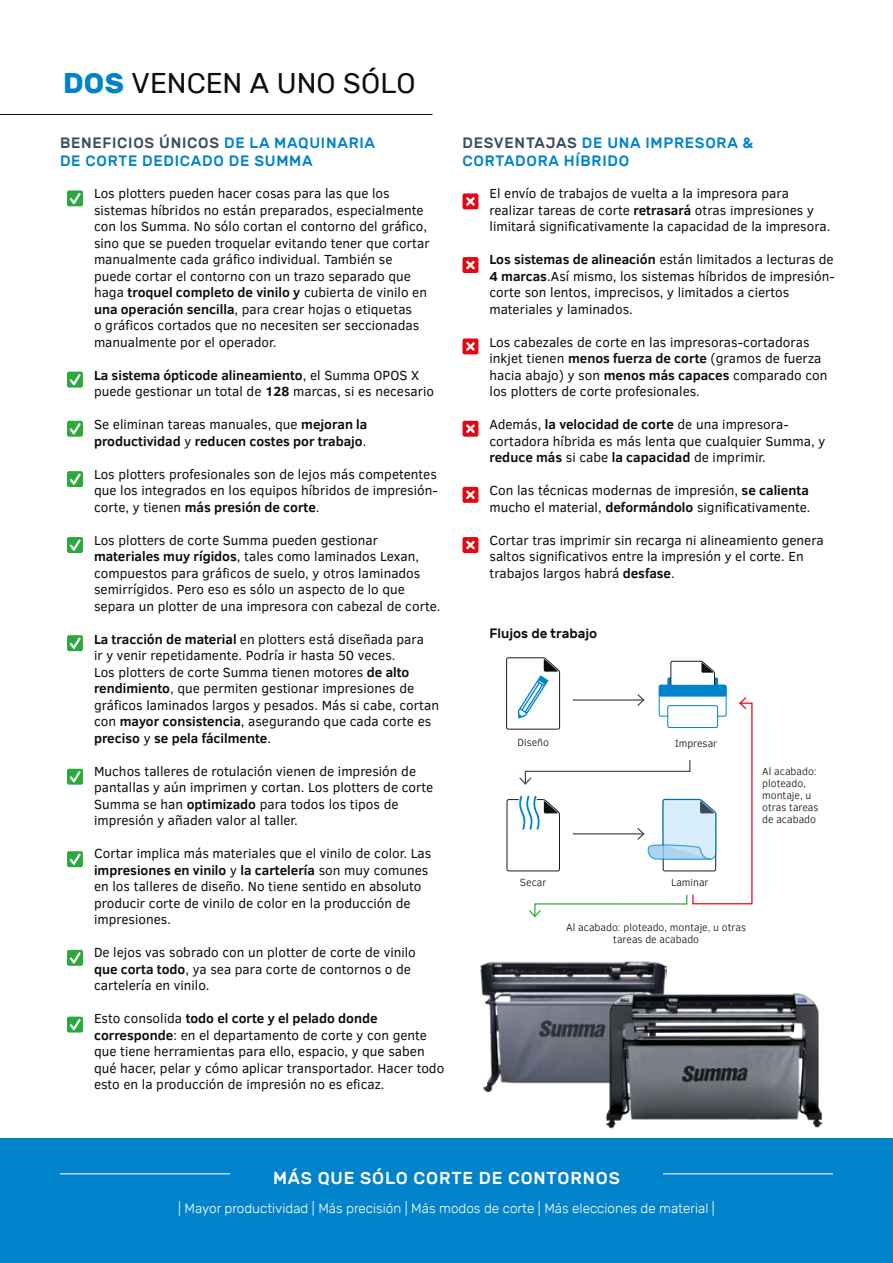
<style>
.page{position:relative;width:893px;height:1263px;background:#fff}
.page>*{position:absolute;margin:0;border:0;box-sizing:border-box;transform-origin:0 0}
.t1{font:28.5px "Rubik";letter-spacing:.005em;color:#100d08}
.t2{font:500 17.25px "Rubik";letter-spacing:.05em;color:#fff}
.t3{font:500 15px/18px "Rubik";letter-spacing:.05em;color:#0083cb}
.t4{font:13.5px/16.5px "Clear Sans";color:#100d08}
.t5{font:700 13.5px/16.5px "Clear Sans";color:#100d08}
.t6{font:300 13.5px "Rubik";color:#fff}
.t7{font:500 13.5px "Rubik";color:#100d08}
.t8{font:300 10.5px/12px "Clear Sans";color:#100d08;text-align:center}
.s1{font-weight:700;color:#0083cb}
.s2{color:#3c4c5c}
.s3{font-weight:700}
.s4{font-weight:400}
</style>
<div class="page">
<img style="left:480px;top:961px;width:186px;height:130px">
<img style="left:600px;top:988px;width:223px;height:141px">
<svg style="left:506px;top:657px;width:247px;height:261px"></svg>
<div style="left:659px;top:685px;width:67px;height:12px;background:#0083cb;border-radius:2px"></div>
<div style="left:0;top:1138px;width:893px;height:125px;background:#0083cb"></div>
<hr style="left:0;top:114px;width:432px;height:1px;background:#100d08">
<svg style="left:462px;top:193px;width:16px;height:16px"></svg>
<svg style="left:462px;top:257px;width:16px;height:16px"></svg>
<svg style="left:462px;top:338px;width:16px;height:16px"></svg>
<svg style="left:462px;top:421px;width:16px;height:16px"></svg>
<svg style="left:462px;top:487px;width:16px;height:16px"></svg>
<svg style="left:462px;top:537px;width:16px;height:16px"></svg>
<svg style="left:67px;top:190px;width:16px;height:16px"></svg>
<svg style="left:67px;top:372px;width:16px;height:16px"></svg>
<svg style="left:67px;top:471px;width:16px;height:16px"></svg>
<svg style="left:67px;top:421px;width:16px;height:16px"></svg>
<svg style="left:67px;top:537px;width:16px;height:16px"></svg>
<svg style="left:67px;top:635px;width:16px;height:16px"></svg>
<svg style="left:67px;top:769px;width:16px;height:16px"></svg>
<svg style="left:67px;top:851px;width:16px;height:16px"></svg>
<svg style="left:67px;top:1017px;width:16px;height:15px"></svg>
<svg style="left:67px;top:950px;width:16px;height:16px"></svg>
<hr style="left:60px;top:1173px;width:170px;height:1px;background:#fff">
<hr style="left:663px;top:1173px;width:170px;height:1px;background:#fff">
<h1 class="t1" style="left:63px;top:67px;width:354px"><span class="s1">DOS</span> VENCEN A UNO SÓLO</h1>
<p class="t3" style="left:60px;top:134px;width:317px"><span class="s2">BENEFICIOS ÚNICOS</span> DE LA MAQUINARIA<br>DE CORTE DEDICADO DE SUMMA</p>
<p class="t3" style="left:462px;top:134px;width:292px"><span class="s2">DESVENTAJAS</span> DE UNA IMPRESORA &amp;<br>CORTADORA HÍBRIDO</p>
<p class="t4" style="left:94px;top:185px;width:337px">Los plotters pueden hacer cosas para las que los sistemas híbridos no están preparados, especialmente con los Summa. No sólo cortan el contorno del gráfico, sino que se pueden troquelar evitando tener que cortar manualmente cada gráfico individual. También se puede cortar el contorno con un trazo separado que haga <span class="s3">troquel completo de vinilo y</span> cubierta de vinilo en <span class="s3">una operación sencilla</span>, para crear hojas o etiquetas<br>o gráficos cortados que no necesiten ser seccionadas manualmente por el operador.</p>
<p class="t4" style="left:94px;top:367px;width:342px"><span class="s3">La sistema ópticode alineamiento</span>, el Summa OPOS X puede gestionar un total de <span class="s3">128</span> marcas, si es necesario</p>
<p class="t5" style="left:94px;top:416px;width:275px"><span class="s4">Se eliminan tareas manuales, que</span> mejoran la productividad <span class="s4">y</span> reducen costes por trabajo<span class="s4">.</span></p>
<p class="t4" style="left:94px;top:466px;width:345px;text-align:justify">Los plotters profesionales son de lejos más competentes que los integrados en los equipos híbridos de impresión&shy;corte, y tienen <span class="s3">más presión de corte</span>.</p>
<p class="t4" style="left:94px;top:532px;width:348px">Los plotters de corte Summa pueden gestionar <span class="s3">materiales muy rígidos</span>, tales como laminados Lexan, compuestos para gráficos de suelo, y otros laminados semirrígidos. Pero eso es sólo un aspecto de lo que separa un plotter de una impresora con cabezal de corte.</p>
<p class="t4" style="left:94px;top:631px;width:347px"><span class="s3">La tracción de material</span> en plotters está diseñada para<br>ir y venir repetidamente. Podría ir hasta 50 veces.<br>Los plotters de corte Summa tienen motores <span class="s3">de alto rendimiento</span>, que permiten gestionar impresiones de gráficos laminados largos y pesados. Más si cabe, cortan con <span class="s3">mayor consistencia</span>, asegurando que cada corte es <span class="s3">preciso</span> y <span class="s3">se pela fácilmente</span>.</p>
<p class="t4" style="left:94px;top:763px;width:341px">Muchos talleres de rotulación vienen de impresión de pantallas y aún imprimen y cortan. Los plotters de corte Summa se han <span class="s3">optimizado</span> para todos los tipos de impresión y añaden valor al taller.</p>
<p class="t4" style="left:94px;top:845px;width:339px">Cortar implica más materiales que el vinilo de color. Las <span class="s3">impresiones en vinilo</span> y <span class="s3">la cartelería</span> son muy comunes en los talleres de diseño. No tiene sentido en absoluto producir corte de vinilo de color en la producción de impresiones.</p>
<p class="t4" style="left:94px;top:944px;width:323px">De lejos vas sobrado con un plotter de corte de vinilo <span class="s3">que corta todo</span>, ya sea para corte de contornos o de cartelería en vinilo.</p>
<p class="t4" style="left:94px;top:1010px;width:352px">Esto consolida <span class="s3">todo el corte y el pelado donde corresponde</span>: en el departamento de corte y con gente que tiene herramientas para ello, espacio, y que saben qué hacer, pelar y cómo aplicar transportador. Hacer todo esto en la producción de impresión no es eficaz.</p>
<p class="t4" style="left:489px;top:185px;width:342px">El envío de trabajos de vuelta a la impresora para realizar tareas de corte <span class="s3">retrasará</span> otras impresiones y limitará significativamente la capacidad de la impresora.</p>
<p class="t4" style="left:489px;top:251px;width:347px"><span class="s3">Los sistemas de alineación</span> están limitados a lecturas de <span class="s3">4 marcas</span>.Así mismo, los sistemas híbridos de impresión&shy;corte son lentos, imprecisos, y limitados a ciertos materiales y laminados.</p>
<p class="t4" style="left:489px;top:334px;width:339px">Los cabezales de corte en las impresoras-cortadoras inkjet tienen <span class="s3">menos fuerza de corte</span> (gramos de fuerza hacia abajo) y son <span class="s3">menos más capaces</span> comparado con los plotters de corte profesionales.</p>
<p class="t4" style="left:489px;top:416px;width:337px">Además, <span class="s3">la velocidad de corte</span> de una impresora&shy;cortadora híbrida es más lenta que cualquier Summa, y <span class="s3">reduce más</span> si cabe <span class="s3">la capacidad</span> de imprimir.</p>
<p class="t4" style="left:489px;top:482px;width:323px">Con las técnicas modernas de impresión, <span class="s3">se calienta </span>mucho el material, <span class="s3">deformándolo</span> significativamente.</p>
<p class="t4" style="left:489px;top:532px;width:336px">Cortar tras imprimir sin recarga ni alineamiento genera saltos significativos entre la impresión y el corte. En trabajos largos habrá <span class="s3">desfase</span>.</p>
<p class="t7" style="left:489px;top:626px;width:109px">Flujos de trabajo</p>
<p class="t8" style="left:518px;top:736px;width:33px">Diseño</p>
<p class="t8" style="left:675px;top:737px;width:44px">Impresar</p>
<p class="t8" style="left:762px;top:766px;width:58px;text-align:left">Al acabado: ploteado, montaje, u otras tareas de acabado</p>
<p class="t8" style="left:520px;top:876px;width:28px">Secar</p>
<p class="t8" style="left:671px;top:876px;width:39px">Laminar</p>
<p class="t8" style="left:566px;top:921px;width:181px">Al acabado: ploteado, montaje, u otras tareas de acabado</p>
<p class="t2" style="left:273px;top:1168px;width:348px">MÁS QUE SÓLO CORTE DE CONTORNOS</p>
<p class="t6" style="left:178px;top:1200px;width:538px">| Mayor productividad | Más precisión | Más modos de corte | Más elecciones de material |</p>
</div>
